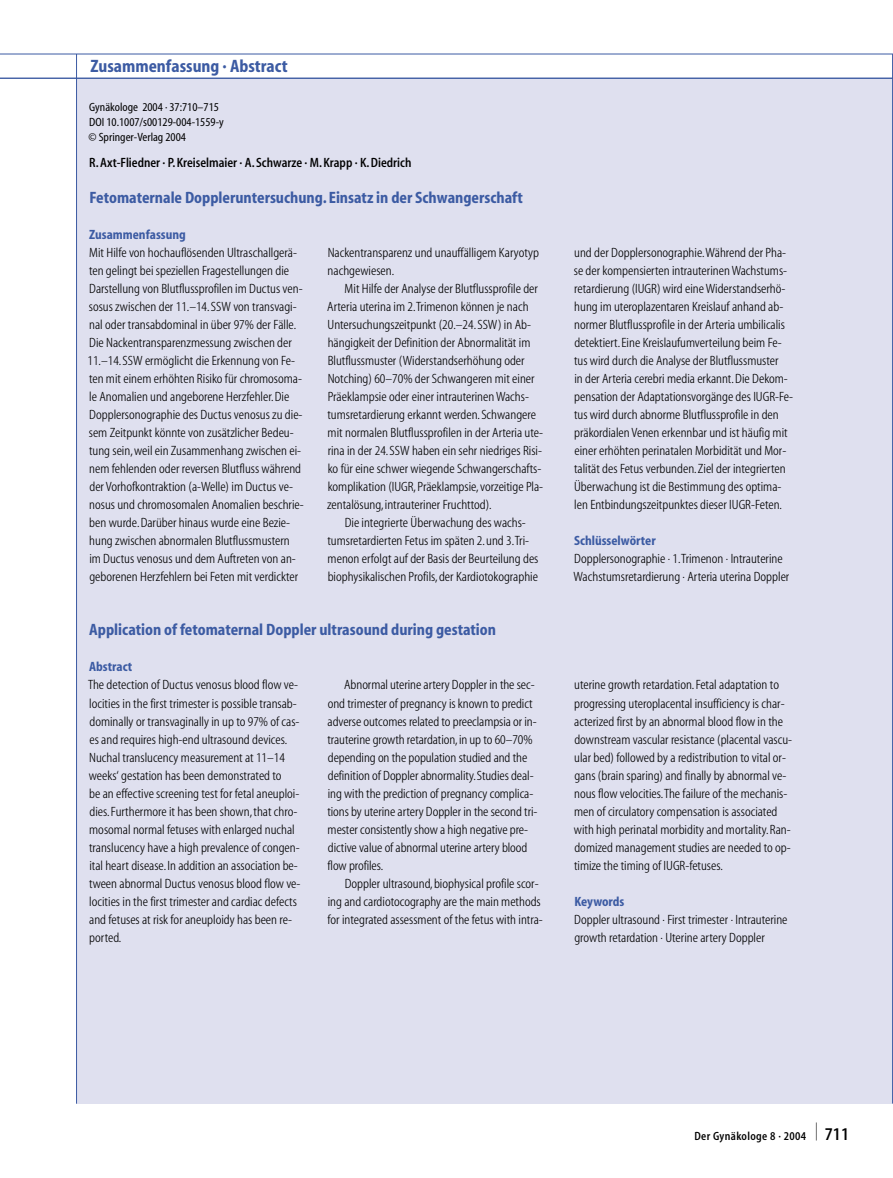
<style>
.page{position:relative;width:893px;height:1178px;background:#fff}
.page>*{position:absolute;margin:0;border:0;box-sizing:border-box;transform-origin:0 0}
._001_rubrik{font:700 condensed 18px "S Myriad";color:#3c5ba3}
.t1{font:600 condensed 18px "S Myriad";color:#000}
._103_abstract_u1{font:700 condensed 16.5px "S Myriad";color:#3c5ba3}
._103_abstract_u1_engl{font:700 condensed 16.5px "S Myriad";color:#3c5ba3}
._104_abstract_text_mit{font:300 condensed 13.5px/18px "S Myriad";color:#000}
._104_abstract_text_mit_engl{font:300 condensed 13.5px/18px "S Myriad";color:#000}
._104_abstract_text_ohne{font:300 condensed 13.5px/18px "S Myriad";color:#000}
._104_abstract_text_ohne_engl{font:300 condensed 13.5px/18px "S Myriad";color:#000}
._102_abstract_autorenzeile{font:600 condensed 13.5px "S Myriad";color:#000}
._105_abstract_u2{font:700 condensed 13.5px "S Myriad";color:#3c5ba3}
._002_quelle_doi{font:condensed 12px "S Myriad";color:#000}
.t2{font:600 condensed 12px "S Myriad";letter-spacing:.03em;color:#000}
</style>
<div class="page">
<div style="left:77px;top:78px;width:815px;height:1025px;background:#dfe0ef"></div>
<hr style="left:892px;top:54px;width:1px;height:1049px;background:#3c5ba3">
<hr style="left:76px;top:54px;width:1px;height:1049px;background:#3c5ba3">
<hr style="left:0;top:78px;width:893px;height:1px;background:#3c5ba3">
<hr style="left:0;top:54px;width:893px;height:1px;background:#3c5ba3">
<p class="_001_rubrik" style="left:90px;top:57px;width:199px">Zusammenfassung · Abstract</p>
<p class="_002_quelle_doi" style="left:89px;top:101px;width:131px">Gynäkologe 2004 · 37:710–715</p>
<p class="_002_quelle_doi" style="left:89px;top:116px;width:136px">DOI 10.1007/s00129-004-1559-y</p>
<p class="_002_quelle_doi" style="left:89px;top:131px;width:99px">© Springer-Verlag 2004</p>
<p class="_102_abstract_autorenzeile" style="left:89px;top:156px;width:324px">R. Axt-Fliedner · P. Kreiselmaier · A. Schwarze · M. Krapp · K. Diedrich</p>
<p class="_103_abstract_u1" style="left:89px;top:190px;width:435px">Fetomaternale Doppleruntersuchung. Einsatz in der Schwangerschaft</p>
<p class="_105_abstract_u2" style="left:89px;top:228px;width:98px">Zusammenfassung</p>
<p class="_104_abstract_text_ohne" style="left:87px;top:245px;width:218px">Mit Hilfe von hochauflösenden Ultraschallgerä&shy;ten gelingt bei speziellen Fragestellungen die Darstellung von Blutflussprofilen im Ductus ven&shy;sosus zwischen der 11.–14. SSW von transvagi&shy;nal oder transabdominal in über 97% der Fälle.<br>Die Nackentransparenzmessung zwischen der 11.–14. SSW ermöglicht die Erkennung von Fe&shy;ten mit einem erhöhten Risiko für chromosoma&shy;le Anomalien und angeborene Herzfehler. Die Dopplersonographie des Ductus venosus zu die&shy;sem Zeitpunkt könnte von zusätzlicher Bedeu&shy;tung sein, weil ein Zusammenhang zwischen ei&shy;nem fehlenden oder reversen Blutfluss während der Vorhofkontraktion (a-Welle) im Ductus ve&shy;nosus und chromosomalen Anomalien beschrie&shy;ben wurde. Darüber hinaus wurde eine Bezie&shy;hung zwischen abnormalen Blutflussmustern<br>im Ductus venosus und dem Auftreten von an&shy;geborenen Herzfehlern bei Feten mit verdickter</p>
<p class="_104_abstract_text_ohne" style="left:328px;top:245px;width:213px">Nackentransparenz und unauffälligem Karyotyp nachgewiesen.</p>
<p class="_104_abstract_text_mit" style="left:327px;top:281px;width:217px;text-indent:17px">Mit Hilfe der Analyse der Blutflussprofile der Arteria uterina im 2.Trimenon können je nach Untersuchungszeitpunkt (20.–24. SSW) in Ab&shy;hängigkeit der Definition der Abnormalität im Blutflussmuster (Widerstandserhöhung oder Notching) 60–70% der Schwangeren mit einer Präeklampsie oder einer intrauterinen Wachs&shy;tumsretardierung erkannt werden. Schwangere mit normalen Blutflussprofilen in der Arteria ute&shy;rina in der 24. SSW haben ein sehr niedriges Risi&shy;ko für eine schwer wiegende Schwangerschafts&shy;komplikation (IUGR, Präeklampsie, vorzeitige Pla&shy;zentalösung, intrauteriner Fruchttod).</p>
<p class="_104_abstract_text_mit" style="left:327px;top:515px;width:213px;text-indent:17px">Die integrierte Überwachung des wachs&shy;tumsretardierten Fetus im späten 2. und 3.Tri&shy;menon erfolgt auf der Basis der Beurteilung des biophysikalischen Profils, der Kardiotokographie</p>
<p class="_103_abstract_u1_engl" style="left:89px;top:622px;width:408px">Application of fetomaternal Doppler ultrasound during gestation</p>
<p class="_105_abstract_u2" style="left:89px;top:660px;width:45px">Abstract</p>
<p class="_104_abstract_text_ohne_engl" style="left:88px;top:677px;width:214px">The detection of Ductus venosus blood flow ve&shy;locities in the first trimester is possible transab&shy;dominally or transvaginally in up to 97% of cas&shy;es and requires high-end ultrasound devices.<br>Nuchal translucency measurement at 11–14 weeks‘ gestation has been demonstrated to<br>be an effective screening test for fetal aneuploi&shy;dies. Furthermore it has been shown, that chro&shy;mosomal normal fetuses with enlarged nuchal translucency have a high prevalence of congen&shy;ital heart disease. In addition an association be&shy;tween abnormal Ductus venosus blood flow ve&shy;locities in the first trimester and cardiac defects and fetuses at risk for aneuploidy has been re&shy;ported.</p>
<p class="_104_abstract_text_mit_engl" style="left:327px;top:677px;width:211px;text-indent:17px">Abnormal uterine artery Doppler in the sec&shy;ond trimester of pregnancy is known to predict adverse outcomes related to preeclampsia or in&shy;trauterine growth retardation, in up to 60–70% depending on the population studied and the definition of Doppler abnormality. Studies deal&shy;ing with the prediction of pregnancy complica&shy;tions by uterine artery Doppler in the second tri&shy;mester consistently show a high negative pre&shy;dictive value of abnormal uterine artery blood flow profiles.</p>
<p class="_104_abstract_text_mit_engl" style="left:328px;top:875px;width:217px;text-indent:17px">Doppler ultrasound, biophysical profile scor&shy;ing and cardiotocography are the main methods for integrated assessment of the fetus with intra-</p>
<p class="_104_abstract_text_mit" style="left:574px;top:245px;width:221px">und der Dopplersonographie.Während der Pha&shy;se der kompensierten intrauterinen Wachstums&shy;retardierung (IUGR) wird eine Widerstandserhö&shy;hung im uteroplazentaren Kreislauf anhand ab&shy;normer Blutflussprofile in der Arteria umbilicalis detektiert. Eine Kreislaufumverteilung beim Fe&shy;tus wird durch die Analyse der Blutflussmuster<br>in der Arteria cerebri media erkannt. Die Dekom&shy;pensation der Adaptationsvorgänge des IUGR-Fe&shy;tus wird durch abnorme Blutflussprofile in den präkordialen Venen erkennbar und ist häufig mit einer erhöhten perinatalen Morbidität und Mor&shy;talität des Fetus verbunden. Ziel der integrierten Überwachung ist die Bestimmung des optima&shy;len Entbindungszeitpunktes dieser IUGR-Feten.</p>
<p class="_105_abstract_u2" style="left:574px;top:534px;width:83px">Schlüsselwörter</p>
<p class="_104_abstract_text_ohne" style="left:574px;top:551px;width:217px">Dopplersonographie · 1.Trimenon · Intrauterine<br>Wachstumsretardierung · Arteria uterina Doppler</p>
<p class="_104_abstract_text_mit_engl" style="left:574px;top:677px;width:220px">uterine growth retardation. Fetal adaptation to progressing uteroplacental insufficiency is char&shy;acterized first by an abnormal blood flow in the downstream vascular resistance (placental vascu&shy;ular bed) followed by a redistribution to vital or&shy;gans (brain sparing) and finally by abnormal ve&shy;nous flow velocities.The failure of the mechanis&shy;men of circulatory compensation is associated with high perinatal morbidity and mortality. Ran&shy;domized management studies are needed to op&shy;timize the timing of IUGR-fetuses.</p>
<p class="_105_abstract_u2" style="left:574px;top:894px;width:52px">Keywords</p>
<p class="_104_abstract_text_ohne_engl" style="left:574px;top:911px;width:215px">Doppler ultrasound · First trimester · Intrauterine growth retardation · Uterine artery Doppler</p>
<p class="t2" style="left:694px;top:1129px;width:124px">Der Gynäkologe 8 · 2004 <sup>|</sup></p>
<p class="t1" style="left:825px;top:1124px;width:26px">711</p>
</div>
